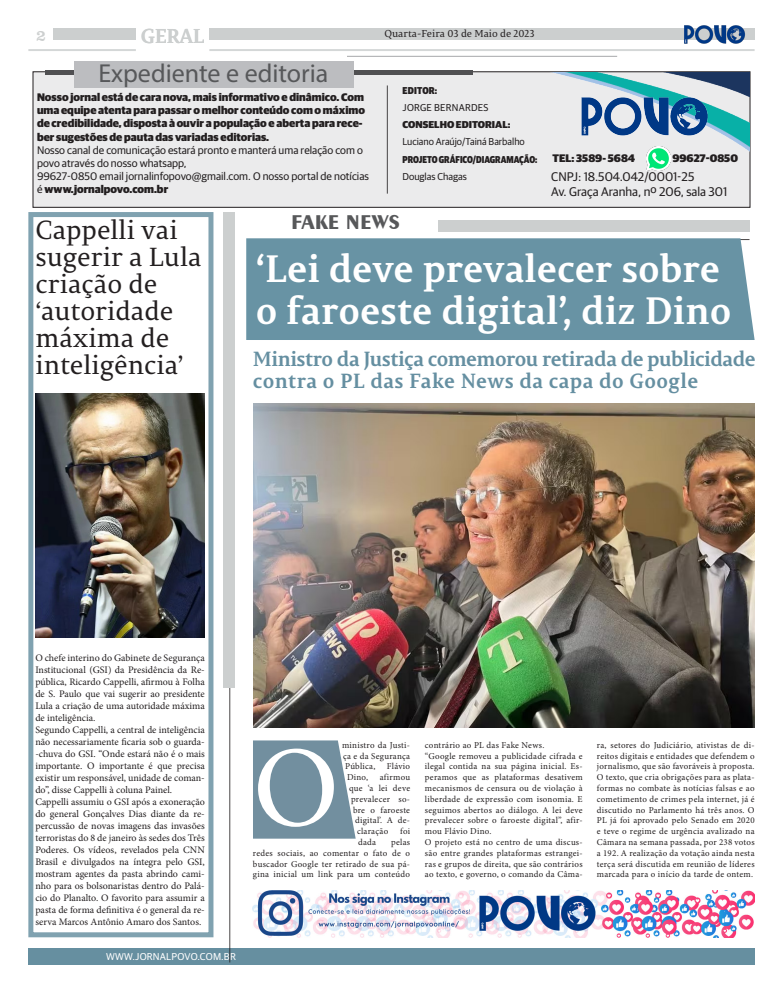
<style>
.page{position:relative;width:783px;height:993px;background:#fff}
.page>*{position:absolute;margin:0;border:0;box-sizing:border-box;transform-origin:0 0}
.t1{font:115px "Minion Pro";color:#fff}
.t2{font:700 38px "Permian Serif Typeface";color:#fff}
.Título_-_2_colunas{font:26px/27px "Permian Serif Typeface";color:#231f20}
.Legenda_de_foto{font:26px "Myriad Pro";color:#57585a}
.Legenda_de_foto-2{font:700 21px "Exotic 350 BT";color:#57585a}
.t3{font:700 20.4px "Permian Serif Typeface";letter-spacing:-.025em;color:#658fa1}
.t4{font:700 20.4px "Permian Serif Typeface";letter-spacing:.02em;color:#658fa1}
.t5{font:700 20px "Permian Serif Typeface";letter-spacing:-.02em;color:#cccfcf}
.t6{font:16px "Clarendon BT";color:#cccfcf}
.t7{font:12.6px "Guardian Sans";color:#231f20}
.Título_-_2_colunas-2{font:900 11px/13.2px "Guardian Sans";color:#231f20}
.Título_-_2_colunas-3{font:11px/13.2px "Guardian Sans";color:#231f20}
.t8{font:10px/12px "Minion Pro";color:#231f20;text-align:justify}
.Legenda_de_foto-3{font:10px "Guardian Sans";color:#231f20}
.Legenda_de_foto-4{font:900 10px "Guardian Sans";color:#231f20;scale:.8 1}
.t9{font:10px "Permian Serif Typeface";color:#231f20}
.t10{font:10px "Guardian Sans";letter-spacing:.02em;color:#fff}
.Legenda_de_foto-5{font:900 10px "Guardian Sans";color:#231f20}
.Legenda_de_foto-6{font:10px "Guardian Sans";letter-spacing:.02em;color:#231f20}
.Legenda_de_foto-7{font:900 10px "Guardian Sans";color:#231f20;scale:.87 1}
.t11{font:9px/10.8px "Minion Pro";letter-spacing:.03em;color:#231f20;text-align:justify}
.s1{font-weight:900}
</style>
<div class="page">
<div style="left:28px;top:947px;width:726px;height:17px;background:#668fa0"></div>
<div style="left:209px;top:28px;width:545px;height:12px;background:#cccfcf"></div>
<div style="left:54px;top:28px;width:82px;height:12px;background:#cccfcf"></div>
<hr style="left:28px;top:49px;width:108px;height:2px;background:#cccfcf">
<hr style="left:209px;top:49px;width:545px;height:2px;background:#cccfcf">
<hr style="left:127px;top:56px;width:490px;height:1px;background:#939598">
<div style="left:32px;top:71px;width:718px;height:137px;background:#ebebec;border:1px solid #231f20"></div>
<hr style="left:387px;top:85px;width:1px;height:108px;background:#231f20">
<img style="left:646px;top:152px;width:24px;height:19px">
<div style="left:75px;top:52px;width:271px;height:35px;background:#fff"></div>
<img style="left:545px;top:72px;width:204px;height:80px">
<hr style="left:46px;top:70px;width:427px;height:4px;background:#505052">
<div style="left:74px;top:62px;width:279px;height:26px;background:#bcbdc0"></div>
<hr style="left:229px;top:342px;width:1px;height:620px;background:#231f20">
<div style="left:223px;top:212px;width:12px;height:475px;background:#cccfcf"></div>
<div style="left:438px;top:220px;width:311px;height:12px;background:#cccfcf"></div>
<div style="left:246px;top:238px;width:508px;height:102px;background:#6893a4"></div>
<img style="left:579px;top:93px;width:130px;height:43px">
<img style="left:253px;top:890px;width:501px;height:46px">
<div style="left:28px;top:212px;width:185px;height:724px;border:5px solid #668fa0"></div>
<svg style="left:253px;top:740px;width:102px;height:98px"></svg>
<img style="left:35px;top:393px;width:170px;height:243px">
<img style="left:253px;top:403px;width:501px;height:324px">
<img style="left:684px;top:25px;width:61px;height:19px">
<h3 class="t5" style="left:141px;top:20px;width:65px">GERAL</h3>
<h3 class="t6" style="left:36px;top:25px;width:11px">2</h3>
<p class="t9" style="left:384px;top:26px;width:151px">Quarta-Feira 03 de Maio de 2023</p>
<p class="Legenda_de_foto" style="left:98px;top:57px;width:231px">Expediente e editoria</p>
<p class="Título_-_2_colunas-2" style="left:37px;top:89px;width:329px">Nosso jornal está de cara nova, mais informativo e dinâmico. Com uma equipe atenta para passar o melhor conteúdo com o máximo de credibilidade, disposta à ouvir a população e aberta para rece&shy;ber sugestões de pauta das variadas editorias.</p>
<p class="Título_-_2_colunas-3" style="left:37px;top:142px;width:327px">Nosso canal de comunicação estará pronto e manterá uma relação com o povo através do nosso whatsapp,</p>
<p class="Título_-_2_colunas-3" style="left:37px;top:169px;width:333px">99627-0850 email jornalinfopovo@gmail.com. O nosso portal de notícias é <span class="s1">www.jornalpovo.com.br</span></p>
<p class="Legenda_de_foto-7" style="left:402px;top:83px;width:41px">EDITOR:</p>
<p class="Legenda_de_foto-6" style="left:402px;top:101px;width:87px">JORGE BERNARDES</p>
<p class="Legenda_de_foto-5" style="left:402px;top:117px;width:109px">CONSELHO EDITORIAL:</p>
<p class="Legenda_de_foto-3" style="left:402px;top:135px;width:124px">Luciano Araújo/Tainá Barbalho</p>
<p class="Legenda_de_foto-4" style="left:402px;top:151px;width:170px">PROJETO GRÁFICO/DIAGRAMAÇÃO:</p>
<p class="Legenda_de_foto-3" style="left:402px;top:169px;width:66px">Douglas Chagas</p>
<p class="Título_-_2_colunas-2" style="left:552px;top:151px;width:84px">TEL: 3589- 5684</p>
<p class="t7" style="left:551px;top:167px;width:145px">CNPJ: 18.504.042/0001-25</p>
<p class="t7" style="left:551px;top:182px;width:177px">Av. Graça Aranha, nº 206, sala 301</p>
<p class="Título_-_2_colunas-2" style="left:672px;top:151px;width:67px">99627-0850</p>
<p class="Título_-_2_colunas" style="left:35px;top:215px;width:168px">Cappelli vai sugerir a Lula criação de ‘autoridade máxima de inteligência’</p>
<p class="Legenda_de_foto-2" style="left:291px;top:210px;width:110px">FAKE NEWS</p>
<p class="t2" style="left:256px;top:236px;width:466px">‘Lei deve prevalecer sobre</p>
<p class="t2" style="left:256px;top:279px;width:477px">o faroeste digital’, diz Dino</p>
<p class="t3" style="left:253px;top:341px;width:504px">Ministro da Justiça comemorou retirada de publicidade</p>
<p class="t4" style="left:253px;top:364px;width:446px">contra o PL das Fake News da capa do Google</p>
<p class="t8" style="left:35px;top:651px;width:171px">O chefe interino do Gabinete de Segurança Institucional (GSI) da Presidência da Re&shy;pública, Ricardo Cappelli, afirmou à Folha de S. Paulo que vai sugerir ao presidente Lula a criação de uma autoridade máxima de inteligência.</p>
<p class="t8" style="left:35px;top:723px;width:171px">Segundo Cappelli, a central de inteligência não necessariamente ficaria sob o guarda--chuva do GSI. “Onde estará não é o mais importante. O importante é que precisa existir um responsável, unidade de coman&shy;do”, disse Cappelli à coluna Painel.</p>
<p class="t8" style="left:35px;top:795px;width:171px">Cappelli assumiu o GSI após a exoneração do general Gonçalves Dias diante da re&shy;percussão de novas imagens das invasões terroristas do 8 de janeiro às sedes dos Três Poderes. Os vídeos, revelados pela CNN Brasil e divulgados na íntegra pelo GSI, mostram agentes da pasta abrindo cami&shy;nho para os bolsonaristas dentro do Palá&shy;cio do Planalto. O favorito para assumir a pasta de forma definitiva é o general da re&shy;serva Marcos Antônio Amaro dos Santos.</p>
<p class="t10" style="left:106px;top:949px;width:131px">WWW.JORNALPOVO.COM.BR</p>
<p class="t11" style="left:342px;top:739px;width:70px">ministro da Justi&shy;ça e da Segurança Pública,</p>
<p class="t1" style="left:253px;top:711px;width:87px">O</p>
<p class="t11" style="left:387px;top:760px;width:25px">Flávio</p>
<p class="t11" style="left:347px;top:771px;width:23px">Dino,</p>
<p class="t11" style="left:379px;top:771px;width:32px">afirmou</p>
<p class="t11" style="left:349px;top:782px;width:62px">que ‘a lei deve</p>
<p class="t11" style="left:351px;top:793px;width:61px">prevalecer so-</p>
<p class="t11" style="left:353px;top:804px;width:58px">bre o faroeste</p>
<p class="t11" style="left:355px;top:814px;width:57px">digital’. A de-</p>
<p class="t11" style="left:357px;top:825px;width:33px">claração</p>
<p class="t11" style="left:400px;top:825px;width:11px">foi</p>
<p class="t11" style="left:358px;top:836px;width:20px">dada</p>
<p class="t11" style="left:253px;top:836px;width:159px;text-indent:138px">pelas redes sociais, ao comentar o fato de o buscador Google ter retirado de sua pá&shy;gina inicial um link para um conteúdo</p>
<p class="t11" style="left:425px;top:739px;width:121px">contrário ao PL das Fake News.</p>
<p class="t11" style="left:425px;top:750px;width:159px">“Google removeu a publicidade cifrada e ilegal contida na sua página inicial. Es&shy;peramos que as plataformas desativem mecanismos de censura ou de violação à liberdade de expressão com isonomia. E seguimos abertos ao diálogo. A lei deve prevalecer sobre o faroeste digital”, afir&shy;mou Flávio Dino.</p>
<p class="t11" style="left:425px;top:836px;width:159px">O projeto está no centro de uma discus&shy;são entre grandes plataformas estrangei&shy;ras e grupos de direita, que são contrários ao texto, e governo, o comando da Câma-</p>
<p class="t11" style="left:596px;top:739px;width:159px">ra, setores do Judiciário, ativistas de di&shy;reitos digitais e entidades que defendem o jornalismo, que são favoráveis à proposta.</p>
<p class="t11" style="left:596px;top:771px;width:159px">O texto, que cria obrigações para as plata&shy;formas no combate às notícias falsas e ao cometimento de crimes pela internet, já é discutido no Parlamento há três anos. O PL já foi aprovado pelo Senado em 2020 e teve o regime de urgência avalizado na Câmara na semana passada, por 238 votos a 192. A realização da votação ainda nesta terça será discutida em reunião de líderes marcada para o início da tarde de ontem.</p>
</div>
